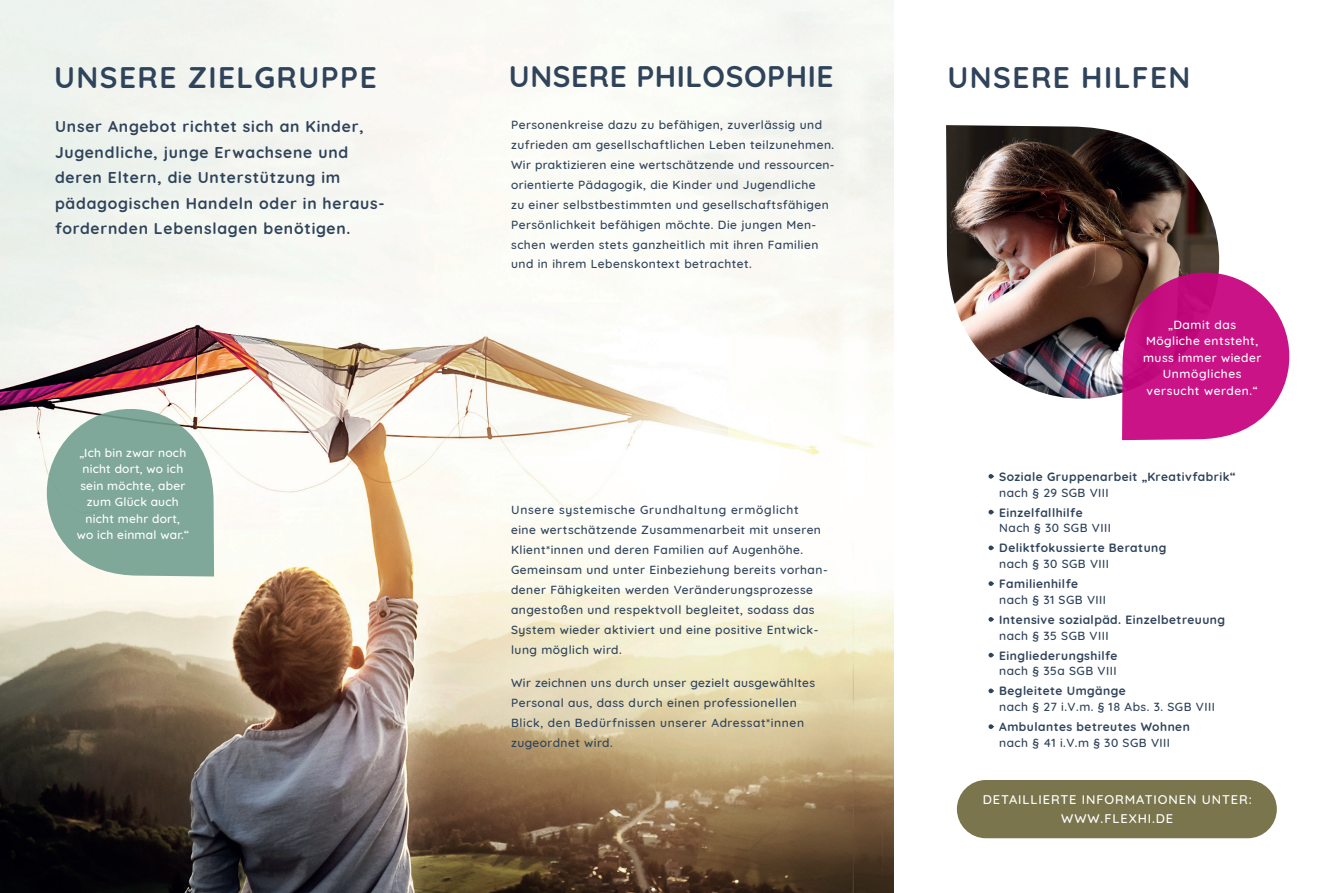
<style>
.page{position:relative;width:1336px;height:893px;background:#fff}
.page>*{position:absolute;margin:0;border:0;box-sizing:border-box;transform-origin:0 0}
.t1{font:700 29.7px "Quicksand";letter-spacing:.05em;color:#2f435a}
.t2{font:700 29.7px "Quicksand";letter-spacing:.02em;color:#2f435a}
.t3{font:700 15.6px/25.5px "Quicksand";letter-spacing:.05em;color:#2f435a}
.t4{font:500 12.9px/18.5px "Quicksand";letter-spacing:.07em;color:#fff;text-align:center}
.t5{font:500 12px/20px "Quicksand";letter-spacing:.04em;color:#2f435a}
.t6{font:700 12px "Quicksand";letter-spacing:.04em;color:#2f435a}
.t7{font:500 12px/16.5px "Quicksand";letter-spacing:.02em;color:#fff;text-align:center}
.t8{font:500 12px/16.5px "Quicksand";letter-spacing:.05em;color:#fff;text-align:center}
</style>
<div class="page">
<img style="left:0;top:0;width:893px;height:893px">
<img style="left:946px;top:127px;width:274px;height:272px">
<svg style="left:988px;top:474px;width:6px;height:5px"></svg>
<svg style="left:988px;top:510px;width:6px;height:4px"></svg>
<svg style="left:988px;top:545px;width:6px;height:5px"></svg>
<svg style="left:988px;top:581px;width:6px;height:5px"></svg>
<svg style="left:988px;top:617px;width:6px;height:5px"></svg>
<svg style="left:988px;top:653px;width:6px;height:4px"></svg>
<svg style="left:988px;top:688px;width:6px;height:5px"></svg>
<svg style="left:988px;top:724px;width:6px;height:5px"></svg>
<div style="left:956px;top:780px;width:320px;height:58px;background:#7b754d;border-radius:29px"></div>
<svg style="left:1121px;top:264px;width:169px;height:176px;background:#c5358e"></svg>
<svg style="left:39px;top:401px;width:175px;height:175px"></svg>
<h1 class="t1" style="left:54px;top:53px;width:324px">UNSERE ZIELGRUPPE</h1>
<h2 class="t3" style="left:55px;top:113px;width:331px">Unser Angebot richtet sich an Kinder, Jugendliche, junge Erwachsene und deren Eltern, die Unterstützung im pädagogischen Handeln oder in heraus&shy;fordernden Lebenslagen benötigen.</h2>
<p class="t7" style="left:77px;top:443px;width:114px">„Ich bin zwar noch nicht dort, wo ich sein möchte, aber zum Glück auch nicht mehr dort, wo ich einmal war.“</p>
<h1 class="t2" style="left:509px;top:52px;width:326px">UNSERE PHILOSOPHIE</h1>
<p class="t5" style="left:511px;top:113px;width:325px">Personenkreise dazu zu befähigen, zuverlässig und zufrieden am gesellschaftlichen Leben teilzunehmen.<br>Wir praktizieren eine wertschätzende und ressourcen&shy;orientierte Pädagogik, die Kinder und Jugendliche<br>zu einer selbstbestimmten und gesellschaftsfähigen Persönlichkeit befähigen möchte. Die jungen Men&shy;schen werden stets ganzheitlich mit ihren Familien und in ihrem Lebenskontext betrachtet.</p>
<p class="t5" style="left:511px;top:499px;width:318px">Unsere systemische Grundhaltung ermöglicht<br>eine wertschätzende Zusammenarbeit mit unseren Klient*innen und deren Familien auf Augenhöhe.<br>Gemeinsam und unter Einbeziehung bereits vorhan&shy;dener Fähigkeiten werden Veränderungsprozesse angestoßen und respektvoll begleitet, sodass das System wieder aktiviert und eine positive Entwick&shy;lung möglich wird.</p>
<p class="t5" style="left:511px;top:671px;width:305px">Wir zeichnen uns durch unser gezielt ausgewähltes Personal aus, dass durch einen professionellen Blick, den Bedürfnissen unserer Adressat*innen zugeordnet wird.</p>
<h1 class="t1" style="left:947px;top:53px;width:244px">UNSERE HILFEN</h1>
<p class="t8" style="left:1142px;top:315px;width:120px">„Damit das<br>Mögliche entsteht, muss immer wieder<br>Unmögliches versucht werden.“</p>
<p class="t6" style="left:999px;top:467px;width:238px">Soziale Gruppenarbeit „Kreativfabrik“</p>
<p class="t5" style="left:999px;top:481px;width:111px">nach § 29 SGB VIII</p>
<p class="t6" style="left:999px;top:502px;width:85px">Einzelfallhilfe</p>
<p class="t5" style="left:999px;top:517px;width:113px">Nach § 30 SGB VIII</p>
<p class="t6" style="left:999px;top:538px;width:169px">Deliktfokussierte Beratung</p>
<p class="t5" style="left:999px;top:553px;width:111px">nach § 30 SGB VIII</p>
<p class="t6" style="left:999px;top:574px;width:80px">Familienhilfe</p>
<p class="t5" style="left:999px;top:588px;width:108px">nach § 31 SGB VIII</p>
<p class="t6" style="left:999px;top:610px;width:227px">Intensive sozialpäd. Einzelbetreuung</p>
<p class="t5" style="left:999px;top:624px;width:111px">nach § 35 SGB VIII</p>
<p class="t6" style="left:999px;top:645px;width:120px">Eingliederungshilfe</p>
<p class="t5" style="left:999px;top:660px;width:119px">nach § 35a SGB VIII</p>
<p class="t6" style="left:999px;top:681px;width:128px">Begleitete Umgänge</p>
<p class="t5" style="left:999px;top:696px;width:217px">nach § 27 i.V.m. § 18 Abs. 3. SGB VIII</p>
<p class="t6" style="left:999px;top:717px;width:192px">Ambulantes betreutes Wohnen</p>
<p class="t5" style="left:999px;top:731px;width:172px">nach § 41 i.V.m § 30 SGB VIII</p>
<p class="t4" style="left:982px;top:789px;width:270px">DETAILLIERTE INFORMATIONEN UNTER:<br>WWW.FLEXHI.DE</p>
</div>
